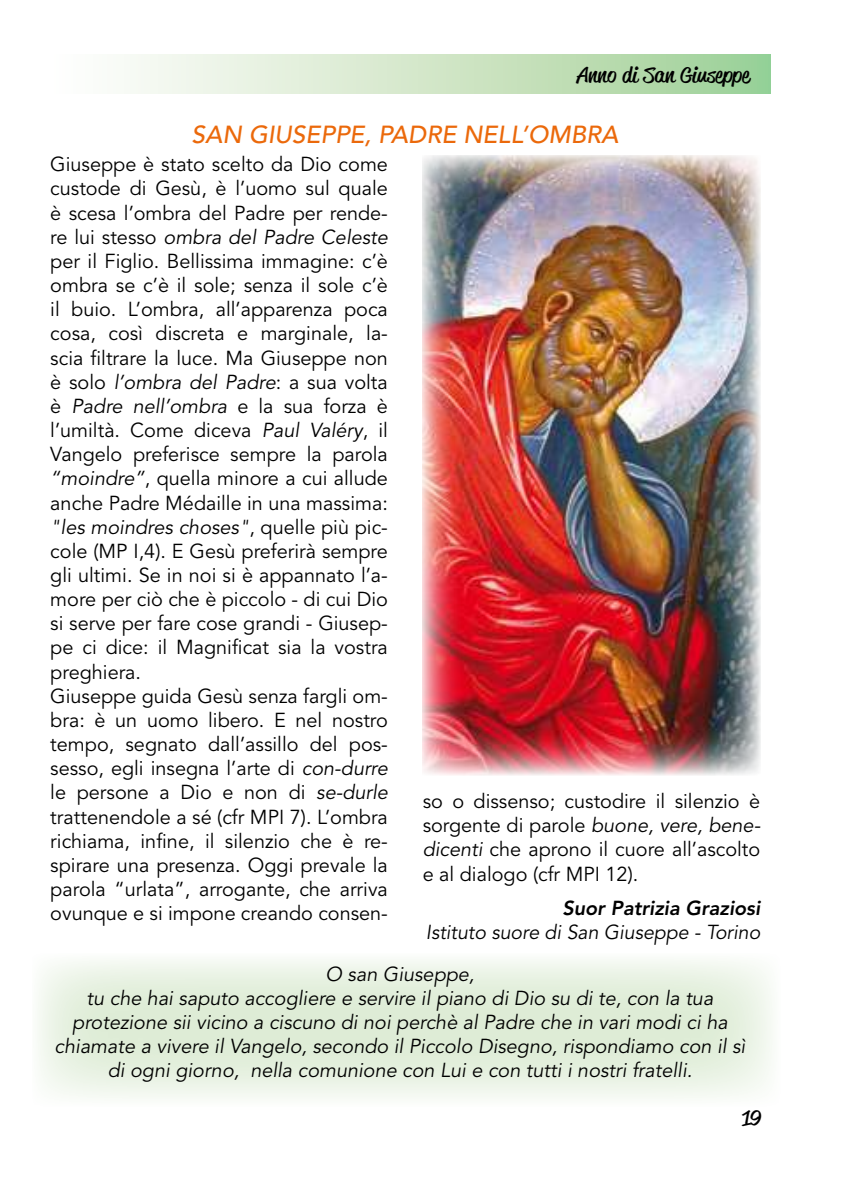
<style>
.page{position:relative;width:844px;height:1191px;background:#fff}
.page>*{position:absolute;margin:0;border:0;box-sizing:border-box;transform-origin:0 0}
.t1{font:italic 500 24.5px "Avenir";color:#eb690b}
.t2{font:21px "Reklame Script Regular DEMO";color:#000;scale:1.35 1}
.t3{font:20.12px/24.2px "Avenir";color:#000}
.t4{font:italic 20.12px/24.2px "Avenir";color:#000;text-align:center}
.t5{font:italic 800 20.12px "Avenir";color:#000}
.s1{font-style:italic}
</style>
<div class="page">
<div style="left:50px;top:55px;width:720px;height:39px;background:linear-gradient(to right,#fff,#a0d097)"></div>
<img style="left:422px;top:156px;width:338px;height:619px">
<svg style="left:38px;top:960px;width:734px;height:138px;fill:#e3efdd"></svg>
<p class="t2" style="left:577px;top:66px;width:129px">Anno di San Giuseppe</p>
<p class="t1" style="left:191px;top:120px;width:428px">SAN GIUSEPPE, PADRE NELL’OMBRA</p>
<p class="t3" style="left:50px;top:153px;width:339px">Giuseppe è stato scelto da Dio come custode di Gesù, è l’uomo sul quale è scesa l’ombra del Padre per rende&shy;re lui stesso <span class="s1">ombra del Padre Celeste </span>per il Figlio. Bellissima immagine: c’è ombra se c’è il sole; senza il sole c’è il buio. L’ombra, all’apparenza poca cosa, così discreta e marginale, la&shy;scia filtrare la luce. Ma Giuseppe non è solo <span class="s1">l’ombra del Padre</span>: a sua volta è <span class="s1">Padre nell’ombra</span> e la sua forza è l’umiltà. Come diceva <span class="s1">Paul Valéry</span>, il Vangelo preferisce sempre la parola <span class="s1">“moindre”</span>, quella minore a cui allude anche Padre Médaille in una massima: <span class="s1">"les moindres choses"</span>, quelle più pic&shy;cole (MP I,4). E Gesù preferirà sempre gli ultimi. Se in noi si è appannato l’a&shy;more per ciò che è piccolo - di cui Dio si serve per fare cose grandi - Giusep&shy;pe ci dice: il Magnificat sia la vostra preghiera.<br>Giuseppe guida Gesù senza fargli om&shy;bra: è un uomo libero. E nel nostro tempo, segnato dall’assillo del pos&shy;sesso, egli insegna l’arte di <span class="s1">con-durre </span>le persone a Dio e non di <span class="s1">se-durle </span>trattenendole a sé (cfr MPI 7). L’ombra richiama, infine, il silenzio che è re&shy;spirare una presenza. Oggi prevale la parola “urlata”, arrogante, che arriva ovunque e si impone creando consen-</p>
<p class="t3" style="left:422px;top:789px;width:339px;text-align:justify">so o dissenso; custodire il silenzio è sorgente di parole <span class="s1">buone, vere, bene&shy;dicenti</span> che aprono il cuore all’ascolto e al dialogo (cfr MPI 12).</p>
<p class="t5" style="left:562px;top:896px;width:199px">Suor Patrizia Graziosi</p>
<p class="t4" style="left:426px;top:921px;width:336px">Istituto suore di San Giuseppe - Torino</p>
<p class="t4" style="left:55px;top:962px;width:692px">O san Giuseppe,<br>tu che hai saputo accogliere e servire il piano di Dio su di te, con la tua protezione sii vicino a ciscuno di noi perchè al Padre che in vari modi ci ha chiamate a vivere il Vangelo, secondo il Piccolo Disegno, rispondiamo con il sì di ogni giorno, nella comunione con Lui e con tutti i nostri fratelli.</p>
<p class="t2" style="left:741px;top:1109px;width:16px">19</p>
</div>
